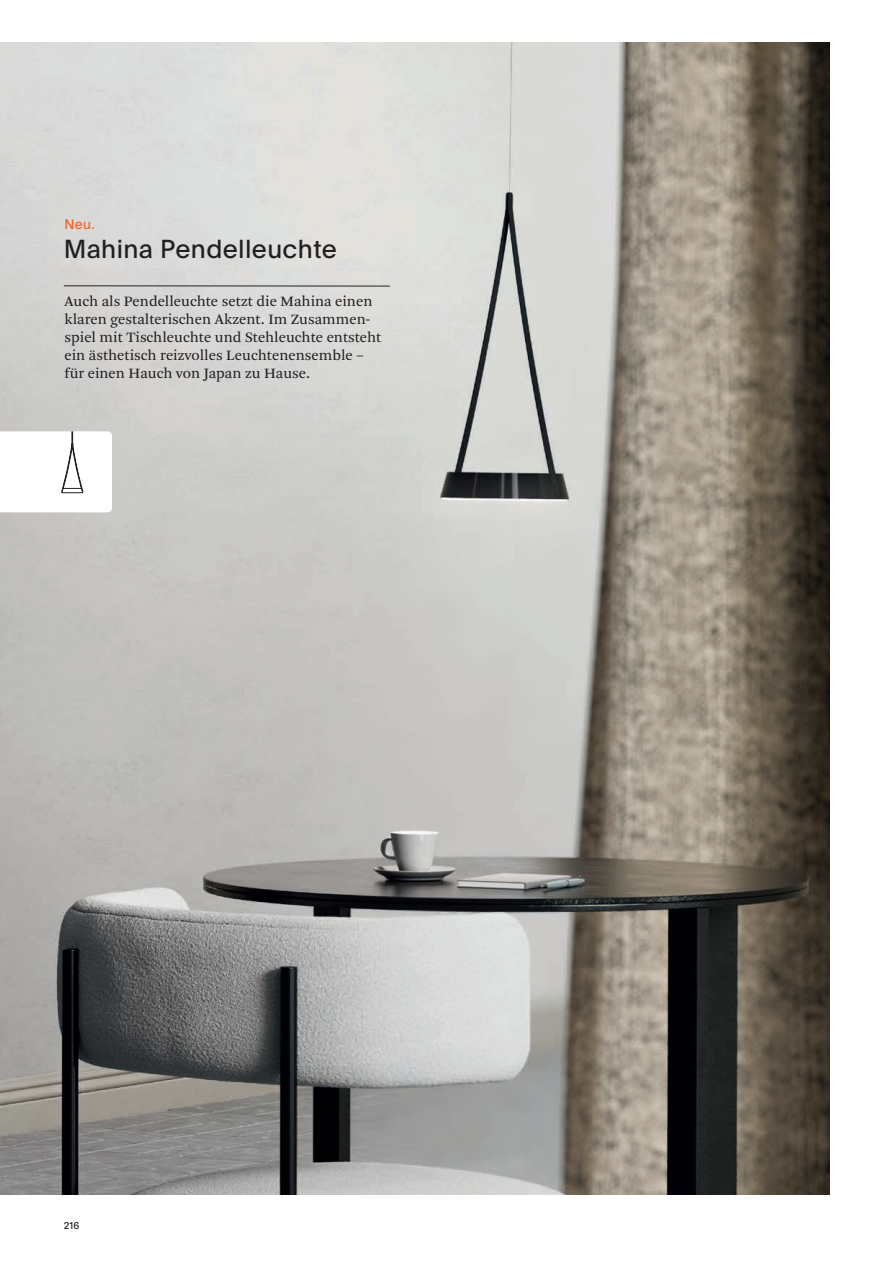
<style>
.page{position:relative;width:893px;height:1263px;background:#fff}
.page>*{position:absolute;margin:0;border:0;box-sizing:border-box;transform-origin:0 0}
.t1{font:25.5px "Plain";letter-spacing:.015em;color:#231f20}
.t2{font:15px/18px "Arnhem Blond";color:#231f20}
.t3{font:13.5px "Plain";color:#f25f27}
.t4{font:9.75px "Plain";color:#231f20}
</style>
<div class="page">
<img style="left:0;top:43px;width:829px;height:1151px">
<svg style="left:0;top:431px;width:112px;height:81px"></svg>
<hr style="left:64px;top:286px;width:326px;height:1px;background:#231f20">
<p class="t3" style="left:65px;top:215px;width:32px">Neu.</p>
<h1 class="t1" style="left:64px;top:232px;width:275px">Mahina Pendelleuchte</h1>
<p class="t2" style="left:65px;top:293px;width:318px">Auch als Pendelleuchte setzt die Mahina einen klaren gestalterischen Akzent. Im Zusammen&shy;spiel mit Tischleuchte und Stehleuchte entsteht ein ästhetisch reizvolles Leuchtenensemble – für einen Hauch von Japan zu Hause.</p>
<p class="t4" style="left:64px;top:1219px;width:17px">216</p>
</div>
